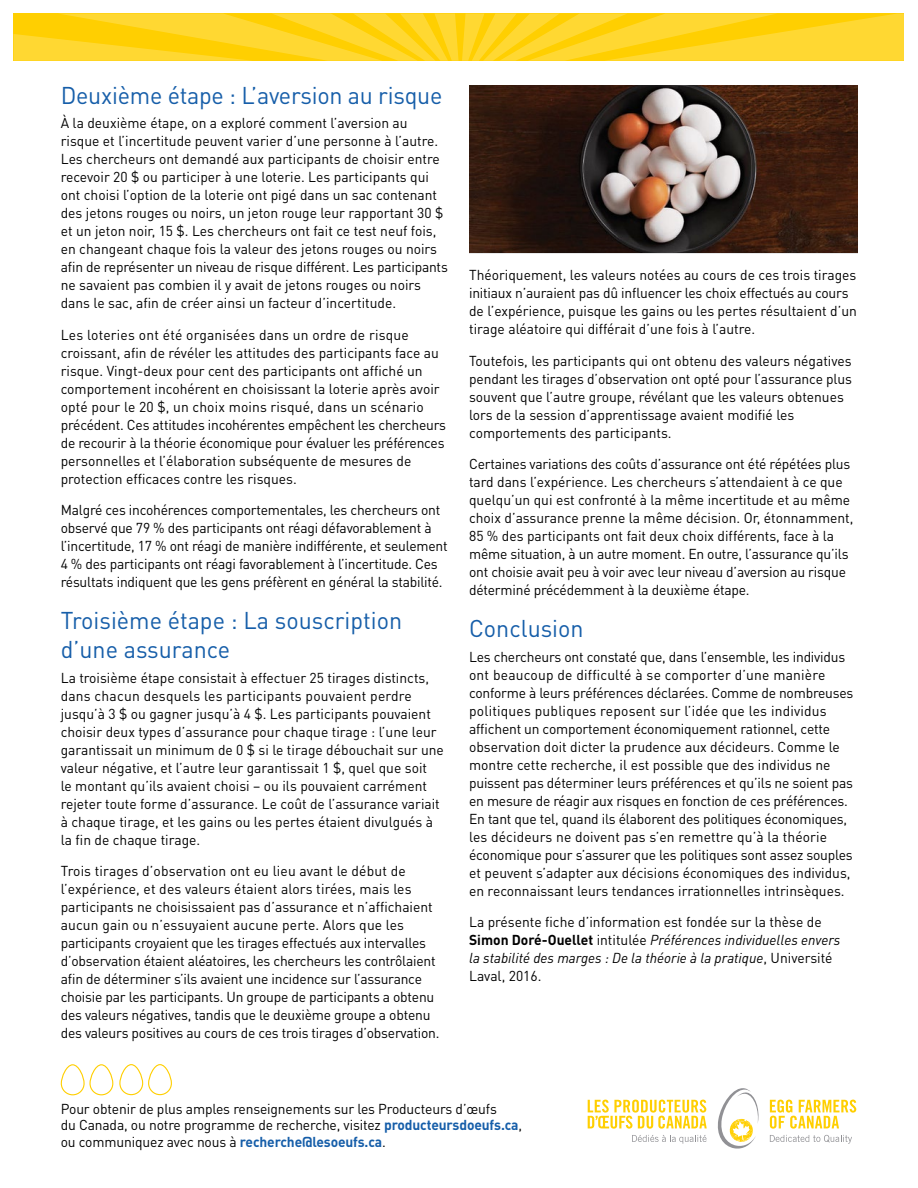
<style>
.page{position:relative;width:918px;height:1188px;background:#fff}
.page>*{position:absolute;margin:0;border:0;box-sizing:border-box;transform-origin:0 0}
.t1{font:24px/28.5px "DIN Pro";color:#165ea9}
.t2{font:14.25px/18px "DIN Pro";color:#000}
.t3{font:italic 14.25px/18px "DIN";color:#000}
.s1{font-family:"DIN Pro";font-weight:700;font-style:normal}
.s2{font-family:"DIN Pro";font-style:normal}
.s3{font-weight:700;color:#165ea9}
</style>
<div class="page">
<svg style="left:14px;top:14px;width:890px;height:47px"></svg>
<svg style="left:717px;top:1088px;width:42px;height:61px"></svg>
<svg style="left:770px;top:1100px;width:86px;height:29px"></svg>
<svg style="left:770px;top:1135px;width:82px;height:9px"></svg>
<svg style="left:632px;top:1135px;width:75px;height:9px"></svg>
<svg style="left:588px;top:1100px;width:119px;height:29px"></svg>
<div style="left:119px;top:1064px;width:24px;height:31px;border:1px solid #ffcf01;border-radius:11px"></div>
<div style="left:61px;top:1064px;width:24px;height:31px;border:1px solid #ffcf01;border-radius:11px"></div>
<div style="left:148px;top:1064px;width:24px;height:31px;border:1px solid #ffcf01;border-radius:11px"></div>
<div style="left:89px;top:1064px;width:24px;height:31px;border:1px solid #ffcf01;border-radius:11px"></div>
<img style="left:469px;top:86px;width:388px;height:166px">
<h1 class="t1" style="left:61px;top:80px;width:383px">Deuxième étape : L’aversion au risque</h1>
<p class="t2" style="left:61px;top:114px;width:389px">À la deuxième étape, on a exploré comment l’aversion au risque et l’incertitude peuvent varier d’une personne à l’autre.<br>Les chercheurs ont demandé aux participants de choisir entre recevoir 20 $ ou participer à une loterie. Les participants qui ont choisi l’option de la loterie ont pigé dans un sac contenant des jetons rouges ou noirs, un jeton rouge leur rapportant 30 $ et un jeton noir, 15 $. Les chercheurs ont fait ce test neuf fois, en changeant chaque fois la valeur des jetons rouges ou noirs afin de représenter un niveau de risque différent. Les participants ne savaient pas combien il y avait de jetons rouges ou noirs dans le sac, afin de créer ainsi un facteur d’incertitude.</p>
<p class="t2" style="left:61px;top:325px;width:387px">Les loteries ont été organisées dans un ordre de risque croissant, afin de révéler les attitudes des participants face au risque. Vingt-deux pour cent des participants ont affiché un comportement incohérent en choisissant la loterie après avoir opté pour le 20 $, un choix moins risqué, dans un scénario précédent. Ces attitudes incohérentes empêchent les chercheurs de recourir à la théorie économique pour évaluer les préférences personnelles et l’élaboration subséquente de mesures de protection efficaces contre les risques.</p>
<p class="t2" style="left:61px;top:501px;width:388px">Malgré ces incohérences comportementales, les chercheurs ont observé que 79 % des participants ont réagi défavorablement à l’incertitude, 17 % ont réagi de manière indifférente, et seulement 4 % des participants ont réagi favorablement à l’incertitude. Ces résultats indiquent que les gens préfèrent en général la stabilité.</p>
<h1 class="t1" style="left:61px;top:606px;width:343px">Troisième étape : La souscription d’une assurance</h1>
<p class="t2" style="left:61px;top:668px;width:385px">La troisième étape consistait à effectuer 25 tirages distincts, dans chacun desquels les participants pouvaient perdre jusqu’à 3 $ ou gagner jusqu’à 4 $. Les participants pouvaient choisir deux types d’assurance pour chaque tirage : l’une leur garantissait un minimum de 0 $ si le tirage débouchait sur une valeur négative, et l’autre leur garantissait 1 $, quel que soit<br>le montant qu’ils avaient choisi – ou ils pouvaient carrément rejeter toute forme d’assurance. Le coût de l’assurance variait à chaque tirage, et les gains ou les pertes étaient divulgués à la fin de chaque tirage.</p>
<p class="t2" style="left:61px;top:861px;width:380px">Trois tirages d’observation ont eu lieu avant le début de l’expérience, et des valeurs étaient alors tirées, mais les participants ne choisissaient pas d’assurance et n’affichaient aucun gain ou n’essuyaient aucune perte. Alors que les participants croyaient que les tirages effectués aux intervalles d’observation étaient aléatoires, les chercheurs les contrôlaient afin de déterminer s’ils avaient une incidence sur l’assurance choisie par les participants. Un groupe de participants a obtenu des valeurs négatives, tandis que le deuxième groupe a obtenu des valeurs positives au cours de ces trois tirages d’observation.</p>
<p class="t2" style="left:469px;top:265px;width:389px">Théoriquement, les valeurs notées au cours de ces trois tirages initiaux n’auraient pas dû influencer les choix effectués au cours de l’expérience, puisque les gains ou les pertes résultaient d’un tirage aléatoire qui différait d’une fois à l’autre.</p>
<p class="t2" style="left:469px;top:351px;width:384px">Toutefois, les participants qui ont obtenu des valeurs négatives pendant les tirages d’observation ont opté pour l’assurance plus souvent que l’autre groupe, révélant que les valeurs obtenues lors de la session d’apprentissage avaient modifié les comportements des participants.</p>
<p class="t2" style="left:469px;top:454px;width:386px">Certaines variations des coûts d’assurance ont été répétées plus tard dans l’expérience. Les chercheurs s’attendaient à ce que quelqu’un qui est confronté à la même incertitude et au même choix d’assurance prenne la même décision. Or, étonnamment, 85 % des participants ont fait deux choix différents, face à la même situation, à un autre moment. En outre, l’assurance qu’ils ont choisie avait peu à voir avec leur niveau d’aversion au risque déterminé précédemment à la deuxième étape.</p>
<h1 class="t1" style="left:469px;top:613px;width:116px">Conclusion</h1>
<p class="t2" style="left:469px;top:647px;width:386px">Les chercheurs ont constaté que, dans l’ensemble, les individus ont beaucoup de difficulté à se comporter d’une manière conforme à leurs préférences déclarées. Comme de nombreuses politiques publiques reposent sur l’idée que les individus affichent un comportement économiquement rationnel, cette observation doit dicter la prudence aux décideurs. Comme le montre cette recherche, il est possible que des individus ne puissent pas déterminer leurs préférences et qu’ils ne soient pas en mesure de réagir aux risques en fonction de ces préférences.<br>En tant que tel, quand ils élaborent des politiques économiques, les décideurs ne doivent pas s’en remettre qu’à la théorie économique pour s’assurer que les politiques sont assez souples et peuvent s’adapter aux décisions économiques des individus, en reconnaissant leurs tendances irrationnelles intrinsèques.</p>
<p class="t2" style="left:469px;top:913px;width:354px">La présente fiche d’information est fondée sur la thèse de</p>
<p class="t3" style="left:469px;top:931px;width:373px"><span class="s1">Simon Doré-Ouellet</span> <span class="s2">intitulée</span> Préférences individuelles envers la stabilité des marges : De la théorie à la pratique<span class="s2">, Université</span></p>
<p class="t2" style="left:469px;top:967px;width:74px">Laval, 2016.</p>
<p class="t2" style="left:61px;top:1100px;width:463px;line-height:16.5px">Pour obtenir de plus amples renseignements sur les Producteurs d’œufs<br>du Canada, ou notre programme de recherche, visitez <span class="s3">producteursdoeufs.ca</span>, ou communiquez avec nous à <span class="s3">recherche@lesoeufs.ca</span>.</p>
</div>
